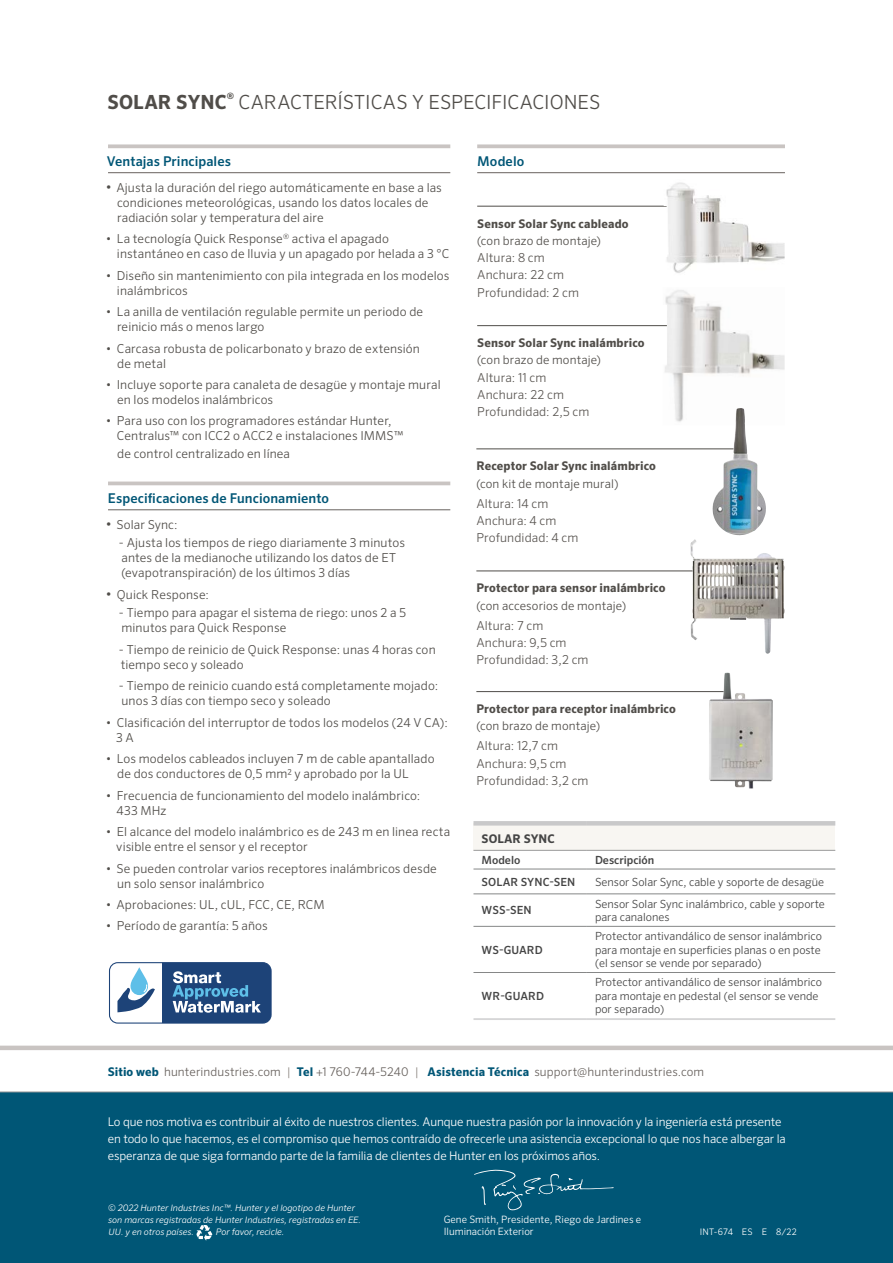
<style>
.page{position:relative;width:893px;height:1263px;background:#fff}
.page>*{position:absolute;margin:0;border:0;box-sizing:border-box;transform-origin:0 0}
.t1{font:300 19.5px "Sero Pro";color:#504d49}
.t2{font:700 19.5px "Sero Pro";letter-spacing:.005em;color:#504d49}
.t3{font:500 13.5px "Sero Pro";letter-spacing:.005em;color:#005676}
.t4{font:300 12.3px/15px "Sero Pro";letter-spacing:.01em;color:#504d49}
.t5{font:300 12.3px/17.2px "Sero Pro";letter-spacing:.01em;color:#5b5753}
.t6{font:300 12px/17.2px "Sero Pro";letter-spacing:-.01em;color:#fff}
.t7{font:700 12px "Sero Pro";letter-spacing:.015em;color:#504d49}
.t8{font:300 12px "Sero Pro";letter-spacing:.015em;color:#504d49}
.t9{font:300 12px "Sero Pro";letter-spacing:.01em;color:#68625e}
.t10{font:700 12px "Sero Pro";letter-spacing:.01em;color:#454545}
.t11{font:300 11.25px/13.5px "Sero Pro";color:#454545}
.t12{font:500 11.25px "Sero Pro";letter-spacing:.01em;color:#454545}
.t13{font:300 10.2px/12.1px "Sero Pro";color:#fff}
.t14{font:italic 300 9px "Sero Pro";color:#fff}
.t15{font:300 9px "Sero Pro";letter-spacing:.025em;color:#fff}
.t16{font:italic 300 8.85px/12px "Sero Pro";color:#fff}
.t17{font:700 8.7px "Sero Pro";color:#504d49}
.s1{font-size:14.25px}
.s2{font-weight:700;color:#005676}
.s3{color:#908a86}
.s4{font-size:9px}
</style>
<div class="page">
<hr style="left:0;top:1046px;width:893px;height:4px;background:#c9c4c2">
<div style="left:0;top:1092px;width:893px;height:171px;background:#005676"></div>
<hr style="left:0;top:1092px;width:893px;height:1px;background:#9b9b9c">
<svg style="left:474px;top:1169px;width:140px;height:42px"></svg>
<svg style="left:196px;top:1225px;width:16px;height:16px"></svg>
<hr style="left:477px;top:325px;width:205px;height:1px;background:#504d49">
<hr style="left:477px;top:206px;width:201px;height:1px;background:#504d49">
<hr style="left:476px;top:449px;width:264px;height:1px;background:#504d49">
<hr style="left:476px;top:571px;width:221px;height:1px;background:#504d49">
<hr style="left:476px;top:691px;width:253px;height:1px;background:#504d49">
<svg style="left:108px;top:144px;width:342px;height:4px"></svg>
<hr style="left:108px;top:172px;width:342px;height:1px;background:#68625e">
<svg style="left:108px;top:481px;width:342px;height:4px"></svg>
<hr style="left:108px;top:509px;width:342px;height:1px;background:#68625e">
<svg style="left:477px;top:144px;width:308px;height:4px"></svg>
<hr style="left:477px;top:172px;width:308px;height:1px;background:#68625e">
<div style="left:473px;top:823px;width:362px;height:27px;background:#f8f6f2"></div>
<hr style="left:473px;top:821px;width:114px;height:4px;background:#c9c9ca">
<hr style="left:587px;top:821px;width:248px;height:4px;background:#c9c9ca">
<hr style="left:473px;top:850px;width:114px;height:1px;background:#9b9b9c">
<hr style="left:587px;top:850px;width:248px;height:1px;background:#9b9b9c">
<hr style="left:473px;top:869px;width:114px;height:1px;background:#868787">
<hr style="left:587px;top:869px;width:248px;height:1px;background:#868787">
<hr style="left:473px;top:894px;width:114px;height:1px;background:#868787">
<hr style="left:587px;top:894px;width:248px;height:1px;background:#868787">
<hr style="left:473px;top:926px;width:114px;height:1px;background:#868787">
<hr style="left:587px;top:926px;width:248px;height:1px;background:#868787">
<hr style="left:473px;top:972px;width:114px;height:1px;background:#868787">
<hr style="left:587px;top:972px;width:248px;height:1px;background:#868787">
<hr style="left:473px;top:1018px;width:114px;height:2px;background:#d6d6d7">
<hr style="left:587px;top:1018px;width:248px;height:2px;background:#d6d6d7">
<img style="left:664px;top:182px;width:121px;height:91px">
<img style="left:663px;top:290px;width:122px;height:132px">
<img style="left:712px;top:408px;width:54px;height:127px">
<img style="left:690px;top:541px;width:74px;height:99px">
<img style="left:709px;top:672px;width:36px;height:115px">
<div style="left:109px;top:962px;width:163px;height:61px;border:1px solid #1d4378;border-radius:8px"></div>
<svg style="left:117px;top:967px;width:38px;height:45px"></svg>
<svg style="left:162px;top:963px;width:109px;height:60px"></svg>
<h1 class="t2" style="left:108px;top:90px;width:120px">SOLAR SYNC</h1>
<p class="t17" style="left:227px;top:90px;width:9px">®</p>
<h1 class="t1" style="left:238px;top:90px;width:364px">CARACTERÍSTICAS Y ESPECIFICACIONES</h1>
<p class="t3" style="left:107px;top:153px;width:126px">Ventajas Principales</p>
<p class="t4" style="left:117px;top:180px;width:326px;text-indent:-11px"><span class="s1">•</span> Ajusta la duración del riego automáticamente en base a las condiciones meteorológicas, usando los datos locales de radiación solar y temperatura del aire</p>
<p class="t4" style="left:117px;top:231px;width:334px;text-indent:-11px">• La tecnología Quick Response<sup>®</sup> activa el apagado instantáneo en caso de lluvia y un apagado por helada a 3 °C</p>
<p class="t4" style="left:117px;top:268px;width:334px;text-indent:-11px">• Diseño sin mantenimiento con pila integrada en los modelos inalámbricos</p>
<p class="t4" style="left:117px;top:304px;width:308px;text-indent:-11px">• La anilla de ventilación regulable permite un periodo de reinicio más o menos largo</p>
<p class="t4" style="left:117px;top:341px;width:304px;text-indent:-11px">• Carcasa robusta de policarbonato y brazo de extensión de metal</p>
<p class="t4" style="left:117px;top:377px;width:325px;text-indent:-11px">• Incluye soporte para canaleta de desagüe y montaje mural en los modelos inalámbricos</p>
<p class="t4" style="left:117px;top:413px;width:288px;text-indent:-11px">• Para uso con los programadores estándar Hunter,<br>Centralus™ con ICC2 o ACC2 e instalaciones IMMS™</p>
<p class="t4" style="left:117px;top:446px;width:174px">de control centralizado en línea</p>
<p class="t3" style="left:108px;top:490px;width:223px">Especificaciones de Funcionamiento</p>
<p class="t4" style="left:106px;top:517px;width:74px"><span class="s1">•</span> Solar Sync:</p>
<p class="t4" style="left:119px;top:535px;width:287px">- Ajusta los tiempos de riego diariamente 3 minutos antes de la medianoche utilizando los datos de ET (evapotranspiración) de los últimos 3 días</p>
<p class="t4" style="left:106px;top:587px;width:105px"><span class="s1">•</span> Quick Response:</p>
<p class="t4" style="left:119px;top:605px;width:288px">- Tiempo para apagar el sistema de riego: unos 2 a 5 minutos para Quick Response</p>
<p class="t4" style="left:119px;top:642px;width:318px">- Tiempo de reinicio de Quick Response: unas 4 horas con tiempo seco y soleado</p>
<p class="t4" style="left:119px;top:678px;width:321px">- Tiempo de reinicio cuando está completamente mojado: unos 3 días con tiempo seco y soleado</p>
<p class="t4" style="left:116px;top:715px;width:333px;text-indent:-10px">• Clasificación del interruptor de todos los modelos (24 V CA):<br>3 A</p>
<p class="t4" style="left:117px;top:751px;width:319px;text-indent:-11px">• Los modelos cableados incluyen 7 m de cable apantallado de dos conductores de 0,5 mm2 y aprobado por la UL</p>
<p class="t4" style="left:117px;top:787px;width:305px;text-indent:-11px">• Frecuencia de funcionamiento del modelo inalámbrico:<br>433 MHz</p>
<p class="t4" style="left:116px;top:824px;width:335px;text-indent:-10px">• El alcance del modelo inalámbrico es de 243 m en linea recta visible entre el sensor y el receptor</p>
<p class="t4" style="left:117px;top:860px;width:321px;text-indent:-11px">• Se pueden controlar varios receptores inalámbricos desde un solo sensor inalámbrico</p>
<p class="t4" style="left:106px;top:897px;width:220px">• Aprobaciones: UL, cUL, FCC, CE, RCM</p>
<p class="t4" style="left:106px;top:918px;width:163px">• Período de garantía: 5 años</p>
<p class="t3" style="left:477px;top:153px;width:49px">Modelo</p>
<p class="t7" style="left:477px;top:216px;width:153px">Sensor Solar Sync cableado</p>
<p class="t8" style="left:477px;top:234px;width:125px">(con brazo de montaje)</p>
<p class="t5" style="left:477px;top:249px;width:103px">Altura: 8 cm<br>Anchura: 22 cm<br>Profundidad: 2 cm</p>
<p class="t7" style="left:477px;top:336px;width:169px">Sensor Solar Sync inalámbrico</p>
<p class="t8" style="left:477px;top:353px;width:125px">(con brazo de montaje)</p>
<p class="t5" style="left:477px;top:369px;width:114px">Altura: 11 cm<br>Anchura: 22 cm<br>Profundidad: 2,5 cm</p>
<p class="t7" style="left:476px;top:459px;width:181px">Receptor Solar Sync inalámbrico</p>
<p class="t8" style="left:476px;top:476px;width:144px">(con kit de montaje mural)</p>
<p class="t5" style="left:476px;top:494px;width:104px">Altura: 14 cm<br>Anchura: 4 cm<br>Profundidad: 4 cm</p>
<p class="t7" style="left:476px;top:581px;width:191px">Protector para sensor inalámbrico</p>
<p class="t8" style="left:476px;top:598px;width:151px">(con accesorios de montaje)</p>
<p class="t5" style="left:476px;top:616px;width:114px">Altura: 7 cm<br>Anchura: 9,5 cm<br>Profundidad: 3,2 cm</p>
<p class="t7" style="left:476px;top:701px;width:201px">Protector para receptor inalámbrico</p>
<p class="t8" style="left:476px;top:719px;width:125px">(con brazo de montaje)</p>
<p class="t5" style="left:476px;top:737px;width:114px">Altura: 12,7 cm<br>Anchura: 9,5 cm<br>Profundidad: 3,2 cm</p>
<p class="t10" style="left:482px;top:831px;width:75px">SOLAR SYNC</p>
<p class="t12" style="left:482px;top:853px;width:40px">Modelo</p>
<p class="t12" style="left:595px;top:853px;width:61px">Descripción</p>
<p class="t12" style="left:482px;top:875px;width:95px">SOLAR SYNC-SEN</p>
<p class="t11" style="left:595px;top:875px;width:231px">Sensor Solar Sync, cable y soporte de desagüe</p>
<p class="t12" style="left:482px;top:904px;width:51px">WSS-SEN</p>
<p class="t11" style="left:595px;top:897px;width:232px">Sensor Solar Sync inalámbrico, cable y soporte para canalones</p>
<p class="t12" style="left:482px;top:943px;width:63px">WS-GUARD</p>
<p class="t11" style="left:595px;top:929px;width:228px;text-align:justify">Protector antivandálico de sensor inalámbrico para montaje en superficies planas o en poste (el sensor se vende por separado)</p>
<p class="t12" style="left:482px;top:989px;width:64px">WR-GUARD</p>
<p class="t11" style="left:595px;top:975px;width:228px">Protector antivandálico de sensor inalámbrico para montaje en pedestal (el sensor se vende por separado)</p>
<p class="t9" style="left:108px;top:1065px;width:598px"><span class="s2">Sitio web</span> hunterindustries.com <span class="s3">|</span> <span class="s2">Tel</span> +1 760-744-5240 <span class="s3">|</span> <span class="s2">Asistencia Técnica</span> support@hunterindustries.com</p>
<p class="t6" style="left:108px;top:1112px;width:679px">Lo que nos motiva es contribuir al éxito de nuestros clientes. Aunque nuestra pasión por la innovación y la ingeniería está presente en todo lo que hacemos, es el compromiso que hemos contraído de ofrecerle una asistencia excepcional lo que nos hace albergar la esperanza de que siga formando parte de la familia de clientes de Hunter en los próximos años.</p>
<p class="t16" style="left:108px;top:1202px;width:254px"><span class="s4">© 2022</span> Hunter Industries Inc™. Hunter y el logotipo de Hunter son marcas registradas de Hunter Industries, registradas en EE.<br>UU. y en otros países.</p>
<p class="t14" style="left:216px;top:1226px;width:70px">Por favor, recicle.</p>
<p class="t13" style="left:444px;top:1213px;width:199px">Gene Smith, Presidente, Riego de Jardines e<br>Iluminación Exterior</p>
<p class="t15" style="left:700px;top:1226px;width:99px">INT-674 ES E 8/22</p>
</div>
